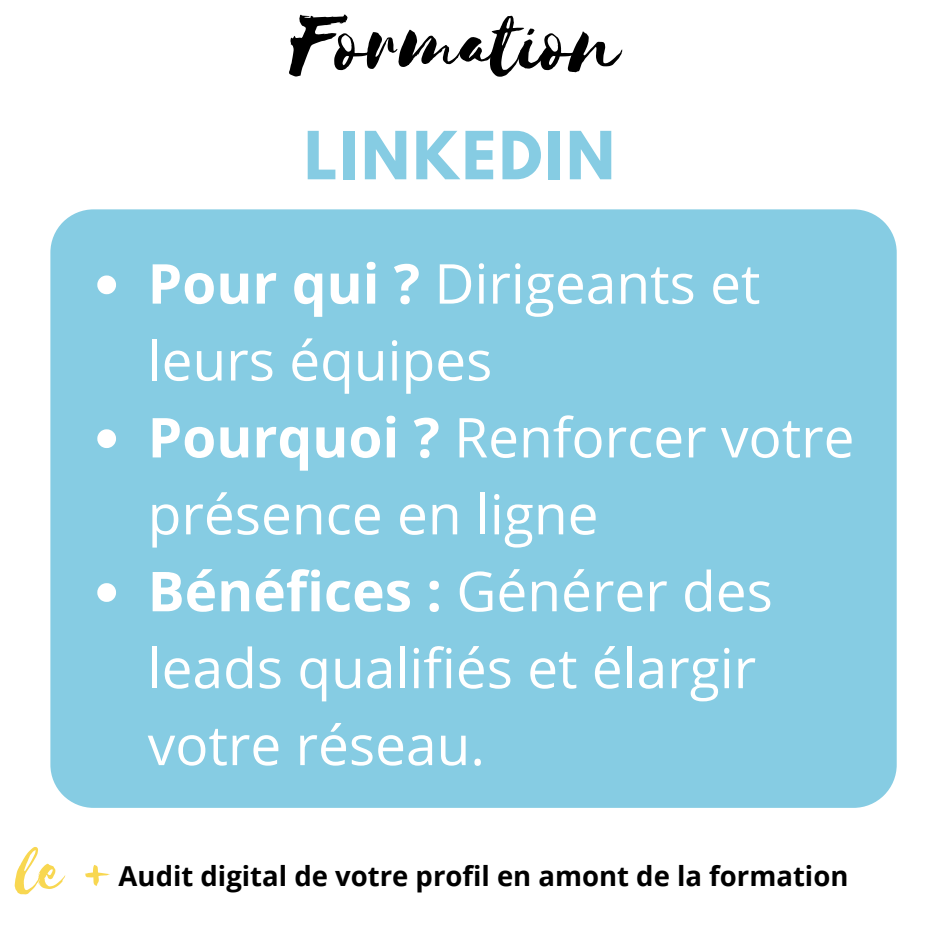
<style>
.page{position:relative;width:938px;height:938px;background:#fff}
.page>*{position:absolute;margin:0;border:0;box-sizing:border-box;transform-origin:0 0}
.t1{font:96.25px "Selima";color:#000}
.t2{font:71.5px "Selima";color:#f8d751}
.t3{font:700 58.75px "League Spartan";letter-spacing:.05em;color:#86cce3}
.t4{font:55px/77px "Open Sans";color:#fff}
.t5{font:700 27.5px "Open Sans";color:#000}
.s1{font-weight:700}
</style>
<div class="page">
<div style="left:50px;top:209px;width:846px;height:598px;background:#86cce3"></div>
<svg style="left:97px;top:275px;width:19px;height:19px"></svg>
<svg style="left:97px;top:429px;width:19px;height:19px"></svg>
<svg style="left:97px;top:583px;width:19px;height:19px"></svg>
<p class="t1" style="left:293px;top:-9px;width:329px">Formation</p>
<p class="t3" style="left:304px;top:126px;width:312px">LINKEDIN</p>
<h1 class="t4" style="left:148px;top:244px;width:614px"><span class="s1">Pour qui ?</span> Dirigeants et leurs équipes</h1>
<p class="t4" style="left:148px;top:397px;width:708px"><span class="s1">Pourquoi ?</span> Renforcer votre présence en ligne</p>
<p class="t4" style="left:148px;top:551px;width:626px"><span class="s1">Bénéfices :</span> Générer des leads qualifiés et élargir votre réseau.</p>
<h2 class="t2" style="left:16px;top:832px;width:100px">le +</h2>
<p class="t5" style="left:119px;top:856px;width:731px">Audit digital de votre profil en amont de la formation</p>
</div>
